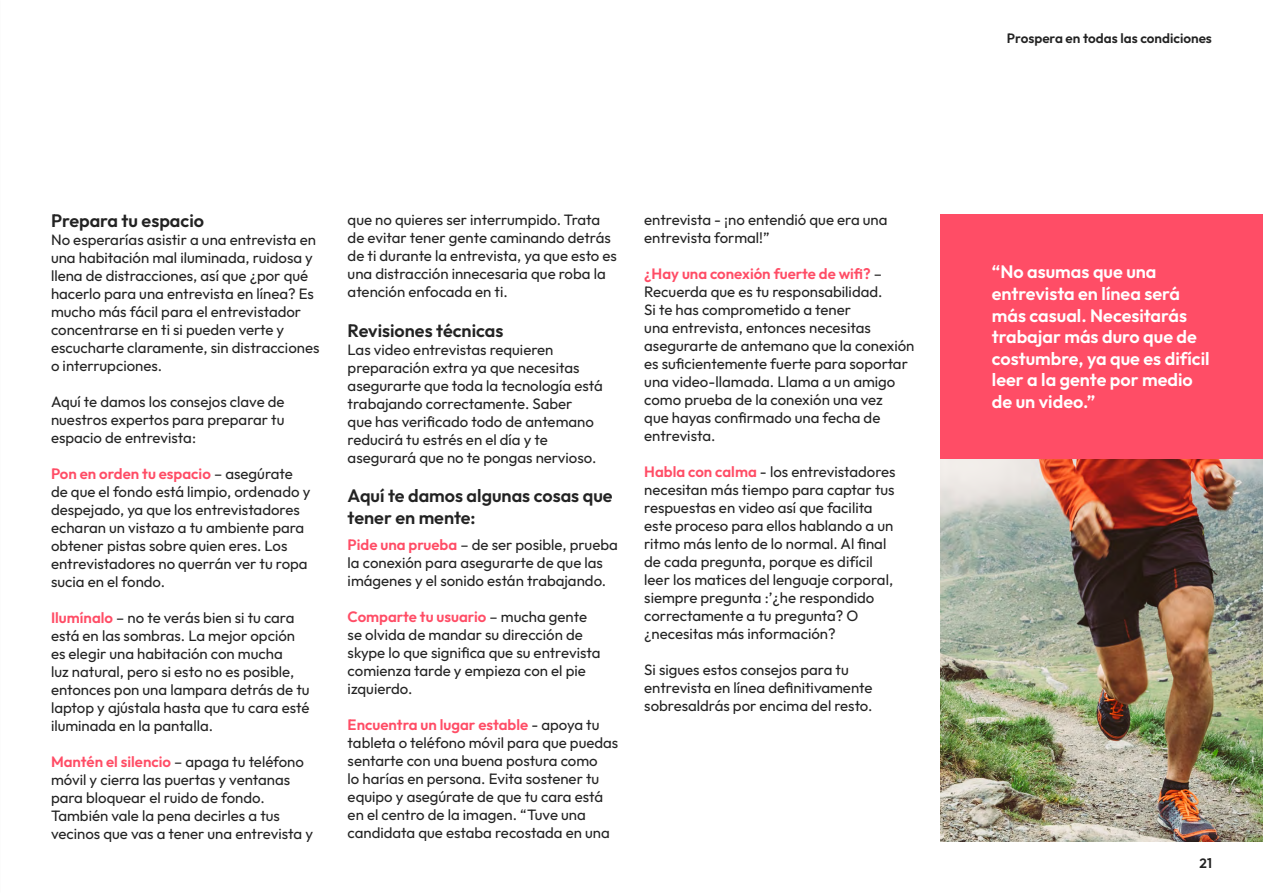
<style>
.page{position:relative;width:1263px;height:893px;background:#fff}
.page>*{position:absolute;margin:0;border:0;box-sizing:border-box;transform-origin:0 0}
.t1{font:600 18px/21.6px "Outfit";color:#fff}
.t2{font:600 18px/21.6px "Outfit";color:#232323}
.t3{font:15px/18px "Outfit";color:#232323}
.t4{font:600 13.5px "Outfit";color:#232323}
.s1{font-weight:600;color:#ff4d66}
</style>
<div class="page">
<img style="left:941px;top:459px;width:322px;height:383px">
<div style="left:941px;top:215px;width:322px;height:244px;background:#ff4d66"></div>
<p class="t2" style="left:51px;top:210px;width:155px">Prepara tu espacio</p>
<p class="t3" style="left:51px;top:231px;width:270px">No esperarías asistir a una entrevista en una habitación mal iluminada, ruidosa y llena de distracciones, así que ¿por qué hacerlo para una entrevista en línea? Es mucho más fácil para el entrevistador concentrarse en ti si pueden verte y escucharte claramente, sin distracciones o interrupciones.</p>
<p class="t3" style="left:51px;top:393px;width:235px;text-align:justify">Aquí te damos los consejos clave de nuestros expertos para preparar tu espacio de entrevista:</p>
<p class="t3" style="left:51px;top:465px;width:261px"><span class="s1">Pon en orden tu espacio</span> – asegúrate de que el fondo está limpio, ordenado y despejado, ya que los entrevistadores echaran un vistazo a tu ambiente para obtener pistas sobre quien eres. Los entrevistadores no querrán ver tu ropa sucia en el fondo.</p>
<p class="t3" style="left:51px;top:609px;width:260px"><span class="s1">Ilumínalo</span> – no te verás bien si tu cara está en las sombras. La mejor opción es elegir una habitación con mucha<br>luz natural, pero si esto no es posible, entonces pon una lampara detrás de tu laptop y ajústala hasta que tu cara esté iluminada en la pantalla.</p>
<p class="t3" style="left:51px;top:753px;width:264px"><span class="s1">Mantén el silencio</span> – apaga tu teléfono móvil y cierra las puertas y ventanas para bloquear el ruido de fondo.<br>También vale la pena decirles a tus vecinos que vas a tener una entrevista y</p>
<p class="t3" style="left:348px;top:211px;width:271px">que no quieres ser interrumpido. Trata de evitar tener gente caminando detrás de ti durante la entrevista, ya que esto es una distracción innecesaria que roba la atención enfocada en ti.</p>
<p class="t2" style="left:348px;top:319px;width:157px">Revisiones técnicas</p>
<p class="t3" style="left:348px;top:340px;width:257px">Las video entrevistas requieren preparación extra ya que necesitas asegurarte que toda la tecnología está trabajando correctamente. Saber<br>que has verificado todo de antemano reducirá tu estrés en el día y te asegurará que no te pongas nervioso.</p>
<p class="t2" style="left:348px;top:485px;width:266px">Aquí te damos algunas cosas que tener en mente:</p>
<p class="t3" style="left:348px;top:536px;width:272px"><span class="s1">Pide una prueba</span> – de ser posible, prueba la conexión para asegurarte de que las imágenes y el sonido están trabajando.</p>
<p class="t3" style="left:348px;top:608px;width:254px"><span class="s1">Comparte tu usuario</span> – mucha gente se olvida de mandar su dirección de skype lo que significa que su entrevista comienza tarde y empieza con el pie izquierdo.</p>
<p class="t3" style="left:348px;top:716px;width:272px"><span class="s1">Encuentra un lugar estable</span> - apoya tu tableta o teléfono móvil para que puedas sentarte con una buena postura como<br>lo harías en persona. Evita sostener tu equipo y asegúrate de que tu cara está en el centro de la imagen. “Tuve una candidata que estaba recostada en una</p>
<p class="t3" style="left:644px;top:211px;width:245px">entrevista - ¡no entendió que era una entrevista formal!”</p>
<p class="t3" style="left:644px;top:265px;width:272px"><span class="s1">¿Hay una conexión fuerte de wifi?</span> – Recuerda que es tu responsabilidad.<br>Si te has comprometido a tener<br>una entrevista, entonces necesitas asegurarte de antemano que la conexión es suficientemente fuerte para soportar una video-llamada. Llama a un amigo como prueba de la conexión una vez<br>que hayas confirmado una fecha de entrevista.</p>
<p class="t3" style="left:644px;top:463px;width:253px"><span class="s1">Habla con calma</span> - los entrevistadores necesitan más tiempo para captar tus respuestas en video así que facilita este proceso para ellos hablando a un ritmo más lento de lo normal. Al final de cada pregunta, porque es difícil leer los matices del lenguaje corporal, siempre pregunta :’¿he respondido correctamente a tu pregunta? O ¿necesitas más información?</p>
<p class="t3" style="left:644px;top:661px;width:230px">Si sigues estos consejos para tu entrevista en línea definitivamente sobresaldrás por encima del resto.</p>
<p class="t4" style="left:1007px;top:30px;width:206px">Prospera en todas las condiciones</p>
<p class="t1" style="left:992px;top:261px;width:219px">“No asumas que una entrevista en línea será más casual. Necesitarás trabajar más duro que de costumbre, ya que es difícil leer a la gente por medio de un video.”</p>
<p class="t4" style="left:1199px;top:856px;width:14px">21</p>
</div>
